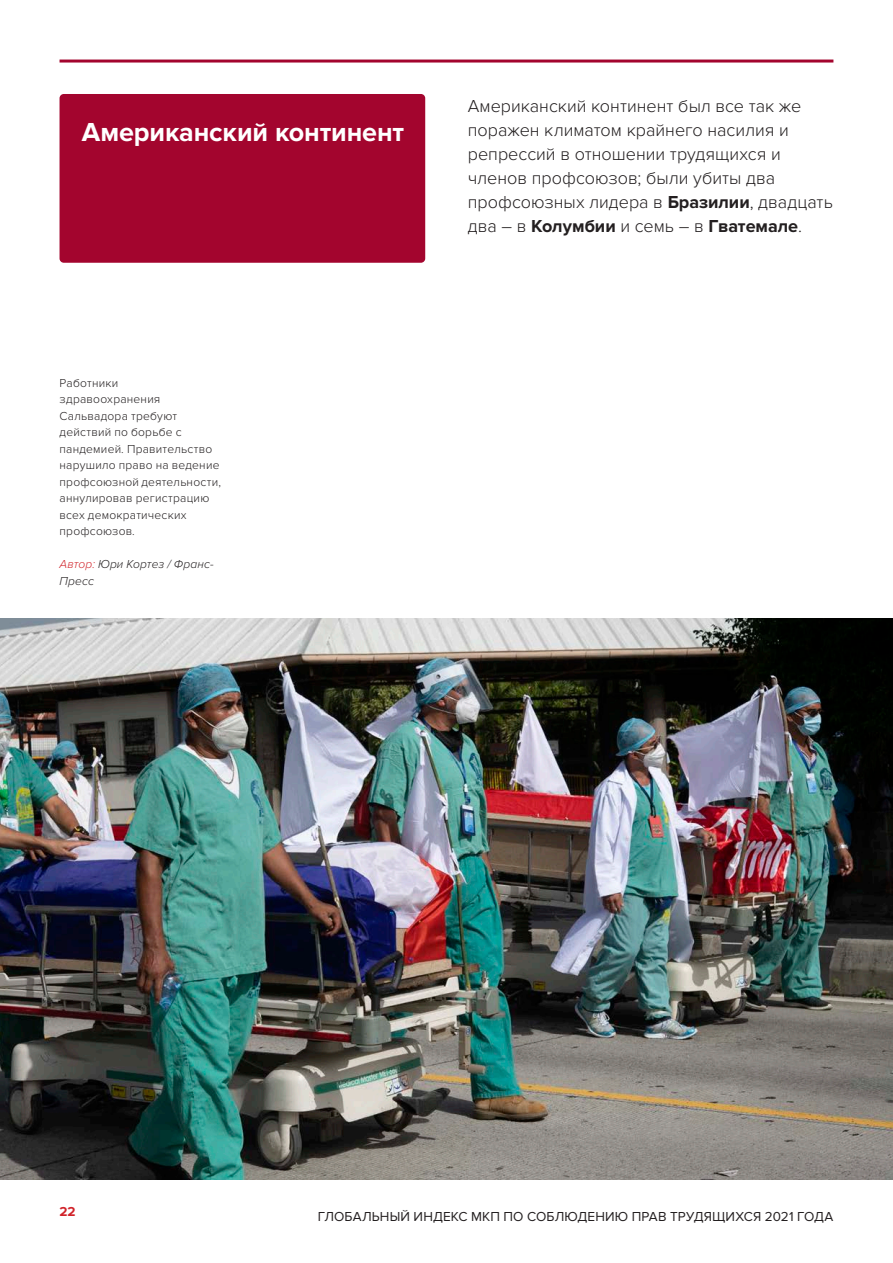
<style>
.page{position:relative;width:893px;height:1263px;background:#fff}
.page>*{position:absolute;margin:0;border:0;box-sizing:border-box;transform-origin:0 0}
.Sub_Header_1{font:700 27px "Proxima Nova";letter-spacing:-.005em;color:#fff}
.Body_Copy_Large{font:300 18px/24px "Proxima Nova";color:#231f20}
.t1{font:13.5px "Proxima Nova";letter-spacing:.01em;color:#231f20}
.t2{font:700 13.5px "Proxima Nova";color:#d1232a}
.References{font:300 12px/16.5px "Proxima Nova";letter-spacing:.02em;color:#231f20}
.References-2{font:italic 300 12px/16.5px "Proxima Nova";letter-spacing:.01em;color:#231f20}
.s1{color:#d1232a}
.s2{font-weight:700}
</style>
<div class="page">
<hr style="left:60px;top:1179px;width:833px;height:1px;background:#bcbdc0">
<div style="left:60px;top:94px;width:365px;height:169px;background:#a3052e;border-radius:4px"></div>
<hr style="left:60px;top:60px;width:773px;height:3px;background:#a3052e">
<img style="left:0;top:619px;width:893px;height:560px">
<p class="Sub_Header_1" style="left:82px;top:117px;width:324px">Американский континент</p>
<p class="References" style="left:60px;top:375px;width:163px">Работники здравоохранения<br>Сальвадора требуют действий по борьбе с пандемией. Правительство нарушило право на ведение профсоюзной деятельности, аннулировав регистрацию всех демократических профсоюзов.</p>
<p class="References-2" style="left:60px;top:555px;width:156px"><span class="s1">Автор:</span> Юри Кортез / Франс-<br>Пресс</p>
<p class="Body_Copy_Large" style="left:468px;top:95px;width:367px">Американский континент был все так же поражен климатом крайнего насилия и репрессий в отношении трудящихся и членов профсоюзов; были убиты два профсоюзных лидера в <span class="s2">Бразилии</span>, двадцать два – в <span class="s2">Колумбии</span> и семь – в <span class="s2">Гватемале</span>.</p>
<p class="t2" style="left:60px;top:1204px;width:18px">22</p>
<p class="t1" style="left:318px;top:1208px;width:517px">ГЛОБАЛЬНЫЙ ИНДЕКС МКП ПО СОБЛЮДЕНИЮ ПРАВ ТРУДЯЩИХСЯ 2021 ГОДА</p>
</div>
